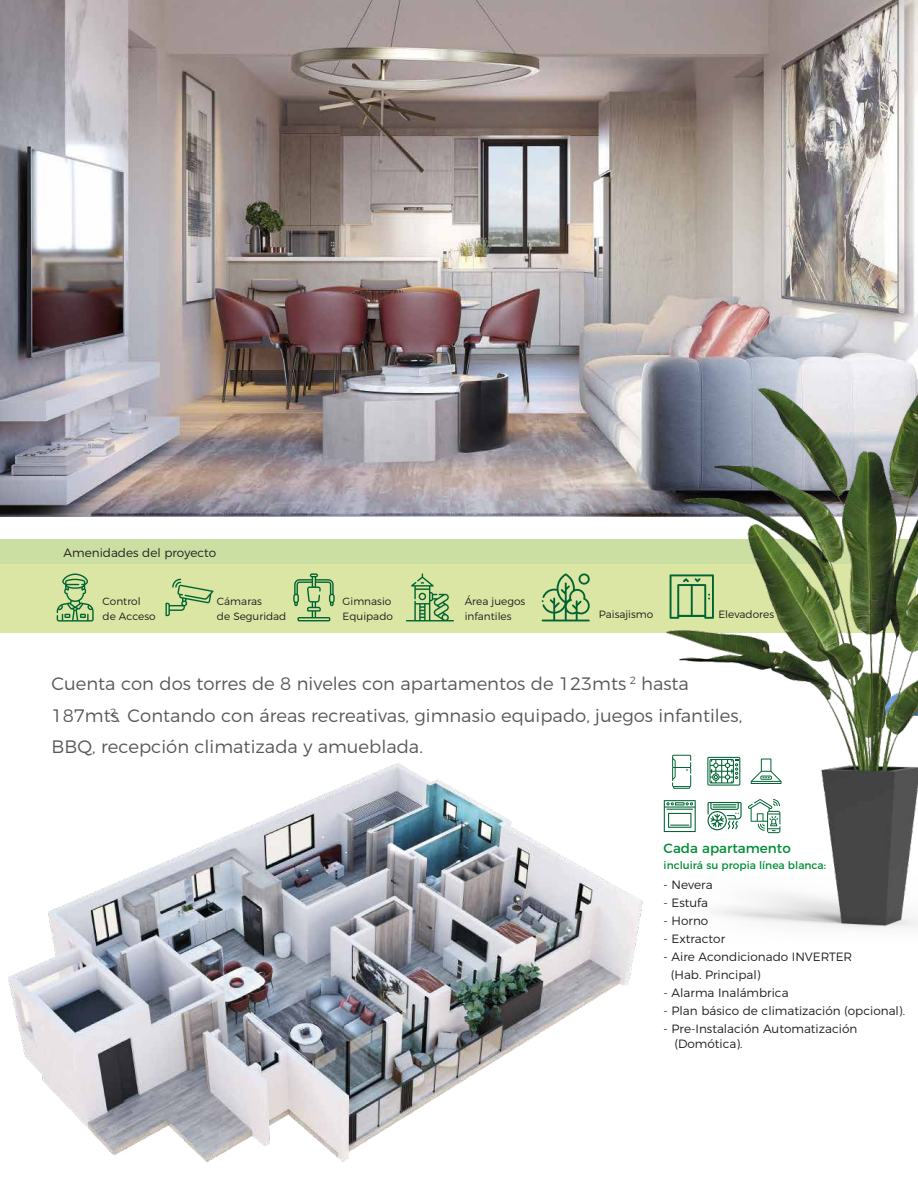
<style>
.page{position:relative;width:918px;height:1188px;background:#fff}
.page>*{position:absolute;margin:0;border:0;box-sizing:border-box;transform-origin:0 0}
.t1{font:300 18px/31.5px "Montserrat";color:#575756}
.t2{font:13.5px "Montserrat";color:#008d36}
.t3{font:300 12px/18px "Montserrat";color:#1d1d1b}
.t4{font:10.65px "Montserrat";color:#008d36}
.t5{font:300 10.5px/14.4px "Montserrat";color:#1d1d1b}
</style>
<div class="page">
<img style="left:0;top:0;width:918px;height:516px">
<img style="left:813px;top:235px;width:105px;height:76px">
<div style="left:0;top:539px;width:915px;height:69px;background:#ccdfa3"></div>
<div style="left:0;top:564px;width:915px;height:69px;background:#dbe5a4"></div>
<img style="left:620px;top:311px;width:298px;height:618px">
<svg style="left:57px;top:574px;width:37px;height:48px"></svg>
<svg style="left:165px;top:579px;width:49px;height:37px"></svg>
<svg style="left:293px;top:573px;width:42px;height:48px"></svg>
<svg style="left:542px;top:573px;width:48px;height:48px"></svg>
<svg style="left:406px;top:573px;width:48px;height:48px"></svg>
<svg style="left:670px;top:574px;width:44px;height:45px"></svg>
<svg style="left:716px;top:757px;width:24px;height:29px"></svg>
<svg style="left:751px;top:759px;width:31px;height:25px"></svg>
<svg style="left:716px;top:799px;width:64px;height:34px"></svg>
<img style="left:8px;top:685px;width:708px;height:478px">
<p class="t3" style="left:64px;top:542px;width:154px">Amenidades del proyecto</p>
<p class="t5" style="left:103px;top:594px;width:55px">Control de Acceso</p>
<p class="t5" style="left:217px;top:594px;width:71px">Cámaras<br>de Seguridad</p>
<p class="t5" style="left:343px;top:594px;width:52px">Gimnasio<br>Equipado</p>
<p class="t5" style="left:465px;top:594px;width:62px">Área juegos infantiles</p>
<p class="t5" style="left:599px;top:607px;width:56px">Paisajismo</p>
<p class="t5" style="left:718px;top:607px;width:57px">Elevadores</p>
<h1 class="t1" style="left:52px;top:667px;width:692px">Cuenta con dos torres de 8 niveles con apartamentos de 123mts <sup>2</sup> hasta<br>187mts<sup>2</sup>. Contando con áreas recreativas, gimnasio equipado, juegos infantiles,<br>BBQ, recepción climatizada y amueblada.</h1>
<p class="t2" style="left:664px;top:838px;width:129px">Cada apartamento</p>
<p class="t4" style="left:664px;top:856px;width:164px">incluirá su propia línea blanca:</p>
<p class="t3" style="left:664px;top:875px;width:50px">- Nevera</p>
<p class="t3" style="left:664px;top:893px;width:46px">- Estufa</p>
<p class="t3" style="left:664px;top:911px;width:46px">- Horno</p>
<p class="t3" style="left:664px;top:929px;width:63px">- Extractor</p>
<p class="t3" style="left:671px;top:947px;width:183px;text-indent:-7px">- Aire Acondicionado INVERTER (Hab. Principal)</p>
<p class="t3" style="left:664px;top:983px;width:126px">- Alarma Inalámbrica</p>
<p class="t3" style="left:664px;top:1001px;width:243px">- Plan básico de climatización (opcional).</p>
<p class="t3" style="left:674px;top:1021px;width:184px;line-height:14.4px;text-indent:-11px">- Pre-Instalación Automatización (Domótica).</p>
</div>
